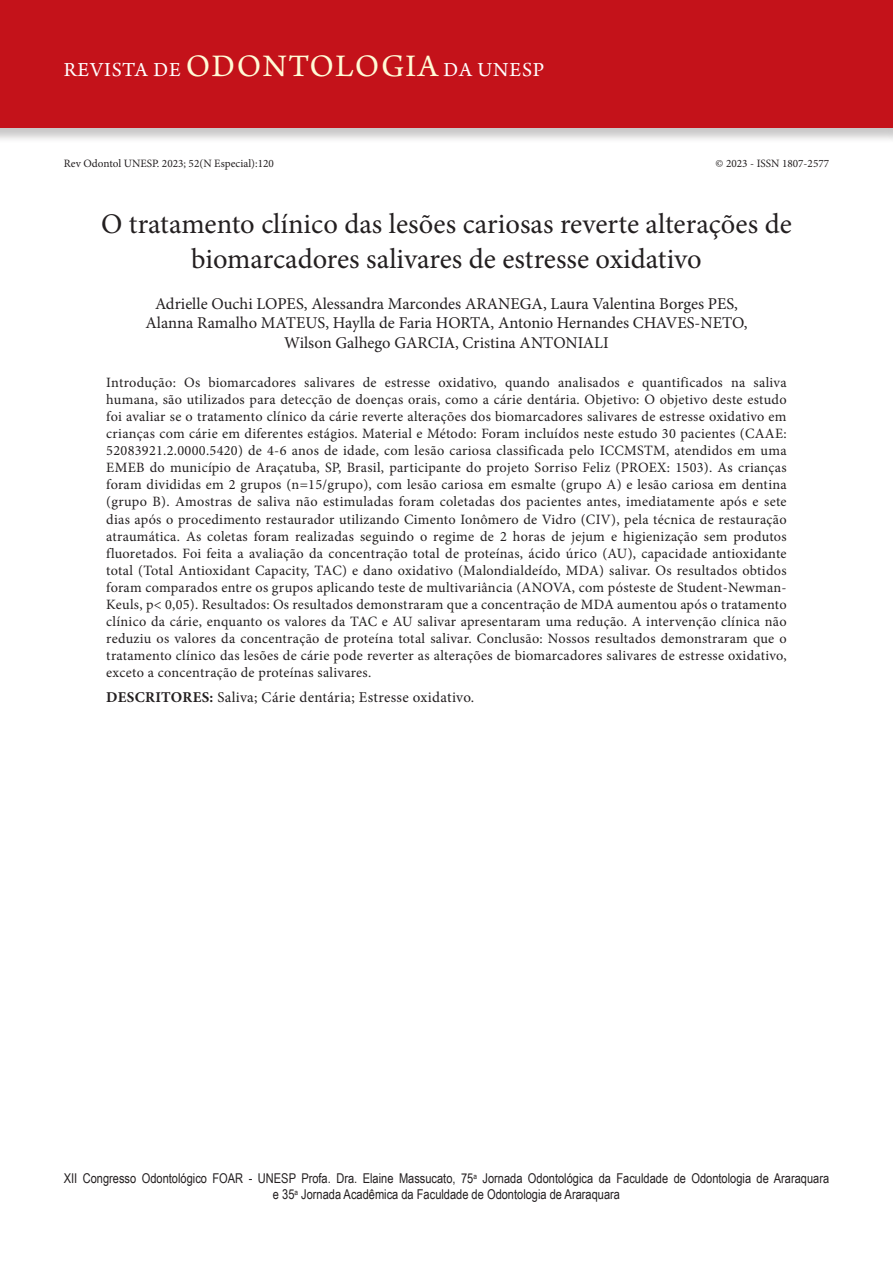
<style>
.page{position:relative;width:893px;height:1263px;background:#fff}
.page>*{position:absolute;margin:0;border:0;box-sizing:border-box;transform-origin:0 0}
.ArticleTitle{font:28.5px/34.2px "Minion Pro";color:#231f20;text-align:center}
.t1{font:21px "Arno Pro";letter-spacing:.04em;color:#fff}
.Authors{font:16.5px/19.8px "Minion Pro";color:#231f20;text-align:center}
.Keywords{font:15px "Minion Pro";letter-spacing:.02em;color:#231f20}
.Abstract{font:14.25px/17.1px "Minion Pro";letter-spacing:.02em;color:#231f20;text-align:justify}
.t2{font:13.5px/16.2px "Arial Narrow";color:#231f20;text-align:center}
.t3{font:11.25px "Minion Pro";color:#231f20}
.s1{font-size:33px;color:#fffbd6}
.s2{font-weight:700}
</style>
<div class="page">
<div style="left:0;top:0;width:893px;height:144px;background:#231f20;opacity:.25"></div>
<div style="left:0;top:0;width:893px;height:128px;background:#c4121a"></div>
<h2 class="t1" style="left:64px;top:58px;width:482px">REVISTA DE <span class="s1">ODONTOLOGIA</span> DA UNESP</h2>
<p class="t3" style="left:64px;top:156px;width:212px">Rev Odontol UNESP. 2023; 52(N Especial):120</p>
<p class="t3" style="left:715px;top:156px;width:115px">© 2023 - ISSN 1807-2577</p>
<p class="ArticleTitle" style="left:101px;top:207px;width:692px">O tratamento clínico das lesões cariosas reverte alterações de biomarcadores salivares de estresse oxidativo</p>
<p class="Authors" style="left:145px;top:293px;width:603px">Adrielle Ouchi LOPES, Alessandra Marcondes ARANEGA, Laura Valentina Borges PES,<br>Alanna Ramalho MATEUS, Haylla de Faria HORTA, Antonio Hernandes CHAVES-NETO,<br>Wilson Galhego GARCIA, Cristina ANTONIALI</p>
<p class="Abstract" style="left:106px;top:374px;width:682px">Introdução: Os biomarcadores salivares de estresse oxidativo, quando analisados e quantificados na saliva humana, são utilizados para detecção de doenças orais, como a cárie dentária. Objetivo: O objetivo deste estudo foi avaliar se o tratamento clínico da cárie reverte alterações dos biomarcadores salivares de estresse oxidativo em crianças com cárie em diferentes estágios. Material e Método: Foram incluídos neste estudo 30 pacientes (CAAE:<br>52083921.2.0000.5420) de 4-6 anos de idade, com lesão cariosa classificada pelo ICCMSTM, atendidos em uma EMEB do município de Araçatuba, SP, Brasil, participante do projeto Sorriso Feliz (PROEX: 1503). As crianças foram divididas em 2 grupos (n=15/grupo), com lesão cariosa em esmalte (grupo A) e lesão cariosa em dentina (grupo B). Amostras de saliva não estimuladas foram coletadas dos pacientes antes, imediatamente após e sete dias após o procedimento restaurador utilizando Cimento Ionômero de Vidro (CIV), pela técnica de restauração atraumática. As coletas foram realizadas seguindo o regime de 2 horas de jejum e higienização sem produtos fluoretados. Foi feita a avaliação da concentração total de proteínas, ácido úrico (AU), capacidade antioxidante total (Total Antioxidant Capacity, TAC) e dano oxidativo (Malondialdeído, MDA) salivar. Os resultados obtidos foram comparados entre os grupos aplicando teste de multivariância (ANOVA, com pósteste de Student-Newman-Keuls, p&lt; 0,05). Resultados: Os resultados demonstraram que a concentração de MDA aumentou após o tratamento clínico da cárie, enquanto os valores da TAC e AU salivar apresentaram uma redução. A intervenção clínica não reduziu os valores da concentração de proteína total salivar. Conclusão: Nossos resultados demonstraram que o tratamento clínico das lesões de cárie pode reverter as alterações de biomarcadores salivares de estresse oxidativo, exceto a concentração de proteínas salivares.</p>
<p class="Keywords" style="left:106px;top:687px;width:370px"><span class="s2">DESCRITORES:</span> Saliva; Cárie dentária; Estresse oxidativo.</p>
<p class="t2" style="left:64px;top:1169px;width:767px">XII Congresso Odontológico FOAR - UNESP Profa. Dra. Elaine Massucato, 75<sup>a</sup> Jornada Odontológica da Faculdade de Odontologia de Araraquara e 35<sup>a</sup> Jornada Acadêmica da Faculdade de Odontologia de Araraquara</p>
</div>
